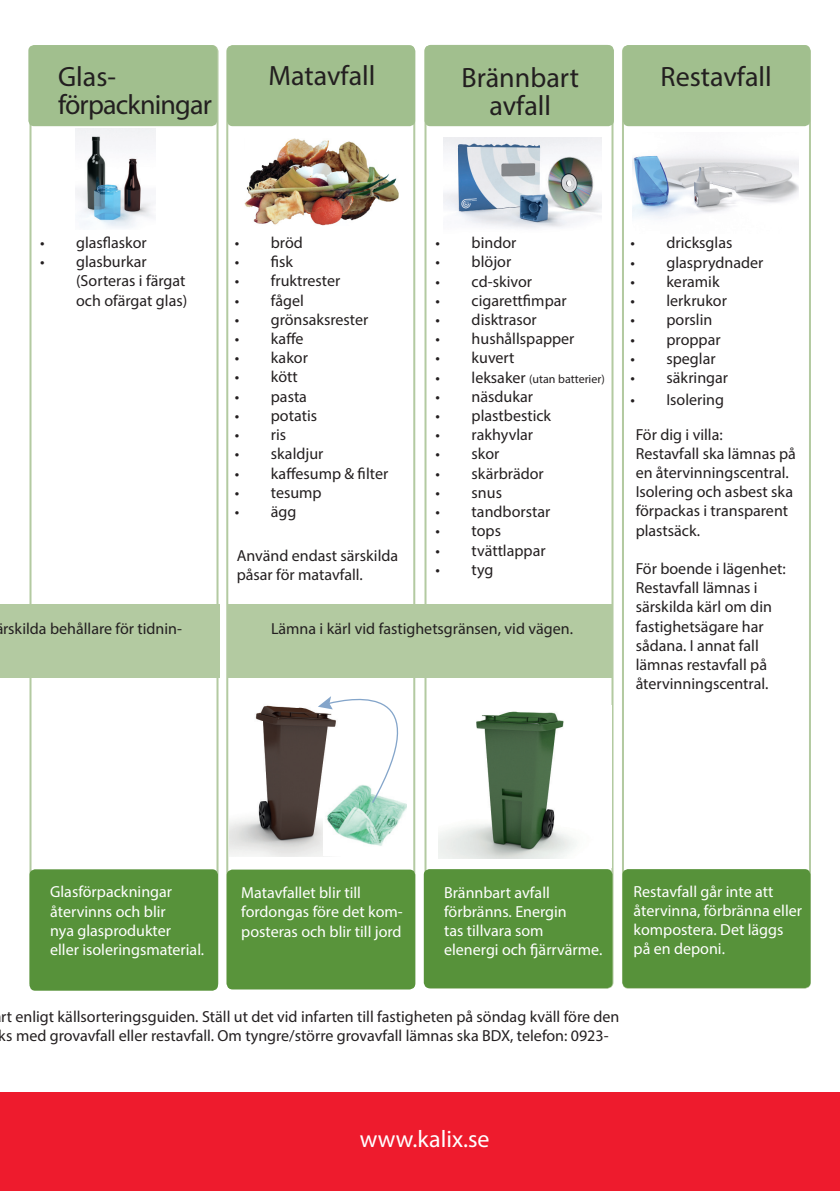
<style>
.page{position:relative;width:840px;height:1191px;background:#fff}
.page>*{position:absolute;margin:0;border:0;box-sizing:border-box;transform-origin:0 0}
.t1{font:28px/28px "Myriad Pro";color:#231f20;text-align:center}
.t2{font:28px "Myriad Pro";letter-spacing:-.03em;color:#231f20}
.t3{font:24px "Myriad Pro";color:#fff}
.t4{font:16px/19.2px "Myriad Pro";color:#231f20}
.t5{font:16px/19.2px "Myriad Pro";color:#fff}
.t6{font:12px "Myriad Pro";color:#231f20}
.s1{font-size:16px}
</style>
<div class="page">
<div style="left:621px;top:45px;width:189px;height:943px;border:2px solid #b3caa1;border-radius:6px"></div>
<div style="left:424px;top:45px;width:189px;height:943px;border:2px solid #b3caa1;border-radius:6px"></div>
<div style="left:29px;top:45px;width:189px;height:944px;border:2px solid #b3caa1;border-radius:6px"></div>
<div style="left:0;top:604px;width:220px;height:73px;background:#b3caa1"></div>
<img style="left:632px;top:153px;width:166px;height:66px">
<div style="left:622px;top:45px;width:187px;height:81px;background:#a1bf8e;border-radius:6px"></div>
<div style="left:424px;top:45px;width:189px;height:81px;background:#a1bf8e;border-radius:6px"></div>
<img style="left:244px;top:139px;width:154px;height:87px">
<div style="left:28px;top:45px;width:189px;height:81px;background:#a1bf8e;border-radius:6px"></div>
<img style="left:75px;top:128px;width:81px;height:100px">
<div style="left:423px;top:869px;width:189px;height:119px;background:#57923a;border-radius:6px"></div>
<div style="left:226px;top:45px;width:189px;height:944px;border:2px solid #b3caa1;border-radius:6px"></div>
<img style="left:443px;top:138px;width:158px;height:90px">
<div style="left:428px;top:705px;width:183px;height:162px;background:#fff"></div>
<img style="left:438px;top:711px;width:138px;height:147px">
<img style="left:230px;top:705px;width:94px;height:152px">
<img style="left:323px;top:804px;width:83px;height:52px">
<svg style="left:317px;top:684px;width:110px;height:120px"></svg>
<div style="left:29px;top:869px;width:189px;height:121px;background:#57923a;border-radius:6px"></div>
<div style="left:226px;top:869px;width:189px;height:120px;background:#59943b;border-radius:6px"></div>
<div style="left:622px;top:869px;width:188px;height:119px;background:#57923a;border-radius:6px"></div>
<div style="left:227px;top:604px;width:384px;height:73px;background:#b3caa1"></div>
<div style="left:0;top:1092px;width:839px;height:99px;background:#ee1b2d"></div>
<div style="left:227px;top:45px;width:188px;height:81px;background:#a1bf8e;border-radius:6px"></div>
<p class="t1" style="left:58px;top:62px;width:59px">Glas-</p>
<p class="t2" style="left:58px;top:87px;width:155px">förpackningar</p>
<p class="t1" style="left:268px;top:62px;width:108px">Matavfall</p>
<p class="t1" style="left:461px;top:63px;width:119px">Brännbart avfall</p>
<p class="t1" style="left:660px;top:63px;width:113px">Restavfall</p>
<p class="t4" style="left:40px;top:233px;width:108px">• glasflaskor</p>
<p class="t4" style="left:76px;top:252px;width:113px;text-indent:-36px">• glasburkar (Sorteras i färgat och ofärgat glas)</p>
<p class="t4" style="left:3px;top:619px;width:180px">rskilda behållare för tidnin-</p>
<p class="t4" style="left:235px;top:233px;width:69px">• bröd</p>
<p class="t4" style="left:235px;top:252px;width:60px">• fisk</p>
<p class="t4" style="left:235px;top:271px;width:107px">• fruktrester</p>
<p class="t4" style="left:235px;top:290px;width:71px">• fågel</p>
<p class="t4" style="left:235px;top:310px;width:135px">• grönsaksrester</p>
<p class="t4" style="left:235px;top:329px;width:70px">• kaffe</p>
<p class="t4" style="left:235px;top:348px;width:75px">• kakor</p>
<p class="t4" style="left:235px;top:367px;width:64px">• kött</p>
<p class="t4" style="left:235px;top:386px;width:74px">• pasta</p>
<p class="t4" style="left:235px;top:406px;width:84px">• potatis</p>
<p class="t4" style="left:235px;top:425px;width:53px">• ris</p>
<p class="t4" style="left:235px;top:444px;width:90px">• skaldjur</p>
<p class="t4" style="left:235px;top:463px;width:155px">• kaffesump &amp; filter</p>
<p class="t4" style="left:235px;top:482px;width:88px">• tesump</p>
<p class="t4" style="left:235px;top:502px;width:63px">• ägg</p>
<p class="t4" style="left:236px;top:546px;width:163px">Använd endast särskilda påsar för matavfall.</p>
<p class="t4" style="left:435px;top:233px;width:82px">• bindor</p>
<p class="t4" style="left:435px;top:252px;width:77px">• blöjor</p>
<p class="t4" style="left:435px;top:271px;width:98px">• cd-skivor</p>
<p class="t4" style="left:435px;top:291px;width:133px">• cigarettfimpar</p>
<p class="t4" style="left:435px;top:310px;width:103px">• disktrasor</p>
<p class="t4" style="left:435px;top:329px;width:140px">• hushållspapper</p>
<p class="t4" style="left:435px;top:348px;width:80px">• kuvert</p>
<p class="t6" style="left:435px;top:371px;width:171px"><span class="s1">• leksaker</span> (utan batterier)</p>
<p class="t4" style="left:435px;top:387px;width:99px">• näsdukar</p>
<p class="t4" style="left:435px;top:406px;width:117px">• plastbestick</p>
<p class="t4" style="left:435px;top:425px;width:99px">• rakhyvlar</p>
<p class="t4" style="left:435px;top:444px;width:65px">• skor</p>
<p class="t4" style="left:435px;top:463px;width:110px">• skärbrädor</p>
<p class="t4" style="left:435px;top:483px;width:68px">• snus</p>
<p class="t4" style="left:435px;top:502px;width:116px">• tandborstar</p>
<p class="t4" style="left:435px;top:521px;width:67px">• tops</p>
<p class="t4" style="left:435px;top:540px;width:111px">• tvättlappar</p>
<p class="t4" style="left:435px;top:559px;width:59px">• tyg</p>
<p class="t4" style="left:271px;top:619px;width:303px">Lämna i kärl vid fastighetsgränsen, vid vägen.</p>
<p class="t4" style="left:630px;top:233px;width:103px">• dricksglas</p>
<p class="t4" style="left:630px;top:252px;width:134px">• glasprydnader</p>
<p class="t4" style="left:630px;top:272px;width:90px">• keramik</p>
<p class="t4" style="left:630px;top:291px;width:98px">• lerkrukor</p>
<p class="t4" style="left:630px;top:310px;width:83px">• porslin</p>
<p class="t4" style="left:630px;top:329px;width:92px">• proppar</p>
<p class="t4" style="left:630px;top:348px;width:87px">• speglar</p>
<p class="t4" style="left:630px;top:368px;width:99px">• säkringar</p>
<p class="t4" style="left:630px;top:389px;width:95px">• Isolering</p>
<p class="t4" style="left:635px;top:424px;width:88px">För dig i villa:</p>
<p class="t4" style="left:635px;top:443px;width:162px">Restavfall ska lämnas på en återvinningscentral.<br>Isolering och asbest ska förpackas i transparent plastsäck.</p>
<p class="t4" style="left:635px;top:559px;width:151px">För boende i lägenhet:</p>
<p class="t4" style="left:635px;top:578px;width:138px">Restavfall lämnas i särskilda kärl om din fastighetsägare har sådana. I annat fall lämnas restavfall på återvinningscentral.</p>
<p class="t5" style="left:50px;top:882px;width:123px">Glasförpackningar</p>
<p class="t5" style="left:50px;top:901px;width:117px">återvinns och blir</p>
<p class="t5" style="left:50px;top:920px;width:155px">nya glasprodukter<br>eller isoleringsmaterial.</p>
<p class="t5" style="left:241px;top:883px;width:163px">Matavfallet blir till fordongas före det kom&shy;posteras och blir till jord</p>
<p class="t5" style="left:633px;top:881px;width:170px">Restavfall går inte att återvinna, förbränna eller kompostera. Det läggs på en deponi.</p>
<p class="t5" style="left:444px;top:882px;width:160px">Brännbart avfall förbränns. Energin<br>tas tillvara som<br>elenergi och fjärrvärme.</p>
<p class="t4" style="left:-1px;top:1006px;width:621px">rt enligt källsorteringsguiden. Ställ ut det vid infarten till fastigheten på söndag kväll före den ks med grovavfall eller restavfall. Om tyngre/större grovavfall lämnas ska BDX, telefon: 0923-</p>
<p class="t3" style="left:359px;top:1123px;width:131px">www.kalix.se</p>
</div>
